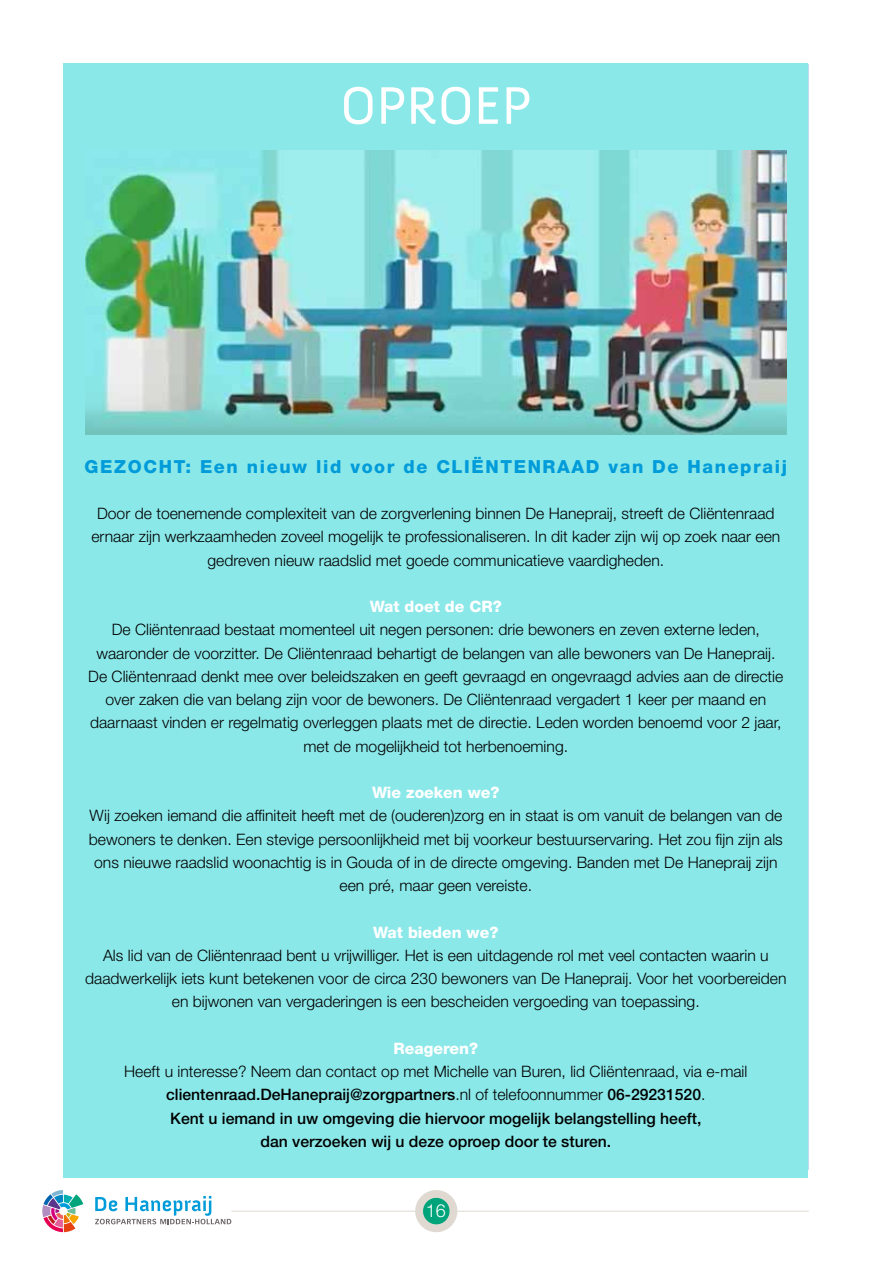
<style>
.page{position:relative;width:893px;height:1263px;background:#fff}
.page>*{position:absolute;margin:0;border:0;box-sizing:border-box;transform-origin:0 0}
.t1{font:54px "Anivers";color:#fff}
.t2{font:800 18px "Helvetica Neue LT Std";letter-spacing:.09em;color:#009bd9}
.t3{font:300 18px "Helvetica Neue LT Std";color:#fff}
.t4{font:300 15.75px/23.2px "Helvetica Neue LT Std";color:#000;text-align:center}
.t5{font:500 15.75px/23.2px "Helvetica Neue LT Std";color:#000;text-align:center}
.t6{font:800 15.75px "Helvetica Neue LT Std";color:#fff}
.s1{font-weight:300}
</style>
<div class="page">
<hr style="left:231px;top:1211px;width:578px;height:1px;background:#dfd9d1">
<svg style="left:42px;top:1190px;width:41px;height:42px"></svg>
<svg style="left:95px;top:1196px;width:136px;height:28px"></svg>
<svg style="left:413px;top:1190px;width:46px;height:42px"></svg>
<div style="left:64px;top:64px;width:744px;height:1114px;background:#8be8e9"></div>
<img style="left:85px;top:151px;width:702px;height:284px">
<h1 class="t1" style="left:340px;top:76px;width:193px">OPROEP</h1>
<p class="t2" style="left:85px;top:455px;width:704px">GEZOCHT: Een nieuw lid voor de CLIËNTENRAAD van De Hanepraij</p>
<p class="t4" style="left:91px;top:501px;width:690px">Door de toenemende complexiteit van de zorgverlening binnen De Hanepraij, streeft de Cliëntenraad ernaar zijn werkzaamheden zoveel mogelijk te professionaliseren. In dit kader zijn wij op zoek naar een gedreven nieuw raadslid met goede communicatieve vaardigheden.</p>
<p class="t6" style="left:370px;top:597px;width:133px">Wat doet de CR?</p>
<p class="t4" style="left:88px;top:618px;width:697px">De Cliëntenraad bestaat momenteel uit negen personen: drie bewoners en zeven externe leden, waaronder de voorzitter. De Cliëntenraad behartigt de belangen van alle bewoners van De Hanepraij.<br>De Cliëntenraad denkt mee over beleidszaken en geeft gevraagd en ongevraagd advies aan de directie over zaken die van belang zijn voor de bewoners. De Cliëntenraad vergadert 1 keer per maand en daarnaast vinden er regelmatig overleggen plaats met de directie. Leden worden benoemd voor 2 jaar, met de mogelijkheid tot herbenoeming.</p>
<p class="t6" style="left:372px;top:783px;width:129px">Wie zoeken we?</p>
<p class="t4" style="left:89px;top:804px;width:696px">Wij zoeken iemand die affiniteit heeft met de (ouderen)zorg en in staat is om vanuit de belangen van de bewoners te denken. Een stevige persoonlijkheid met bij voorkeur bestuurservaring. Het zou fijn zijn als ons nieuwe raadslid woonachtig is in Gouda of in de directe omgeving. Banden met De Hanepraij zijn een pré, maar geen vereiste.</p>
<p class="t6" style="left:373px;top:922px;width:127px">Wat bieden we?</p>
<p class="t4" style="left:85px;top:943px;width:703px">Als lid van de Cliëntenraad bent u vrijwilliger. Het is een uitdagende rol met veel contacten waarin u daadwerkelijk iets kunt betekenen voor de circa 230 bewoners van De Hanepraij. Voor het voorbereiden en bijwonen van vergaderingen is een bescheiden vergoeding van toepassing.</p>
<p class="t6" style="left:394px;top:1039px;width:86px">Reageren?</p>
<p class="t5" style="left:124px;top:1060px;width:625px"><span class="s1">Heeft u interesse? Neem dan contact op met Michelle van Buren, lid Cliëntenraad, via e-mail </span>clientenraad.DeHanepraij@zorgpartners<span class="s1">.nl of telefoonnummer</span> 06-29231520<span class="s1">.<br></span>Kent u iemand in uw omgeving die hiervoor mogelijk belangstelling heeft,<br>dan verzoeken wij u deze oproep door te sturen.</p>
<p class="t3" style="left:426px;top:1199px;width:22px">16</p>
</div>
